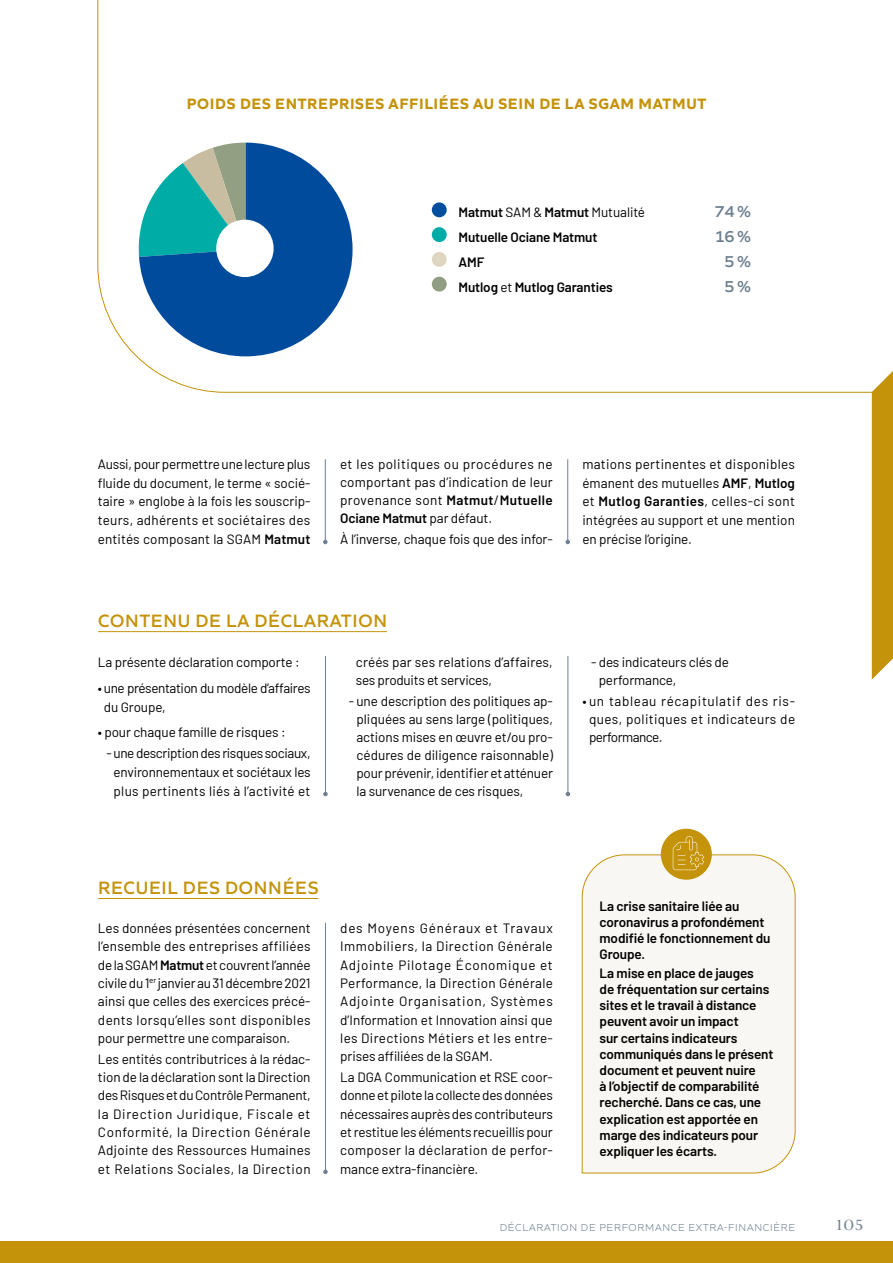
<style>
.page{position:relative;width:893px;height:1263px;background:#fff}
.page>*{position:absolute;margin:0;border:0;box-sizing:border-box;transform-origin:0 0}
.t1{font:600 18.75px "Quiet Sans";letter-spacing:.04em;color:#c4930a}
.t2{font:600 18px "Canto";color:#6d7f91}
.t3{font:600 16.5px "Quiet Sans";color:#6c7f90}
.t4{font:700 15.75px "Quiet Sans";letter-spacing:.04em;color:#c4930a}
.t5{font:13.5px/18.3px "Barlow";letter-spacing:-.01em;color:#000;text-align:justify}
.t6{font:600 13.5px/16.2px "Barlow";letter-spacing:-.01em;color:#000}
.t7{font:13.5px/18.8px "Barlow";letter-spacing:-.03em;color:#000}
.t8{font:300 10.5px "Quiet Sans";letter-spacing:.075em;color:#6d7f91}
.s1{font-weight:600}
.s2{font-weight:400}
</style>
<div class="page">
<svg style="left:97px;top:0;width:775px;height:393px"></svg>
<hr style="left:325px;top:656px;width:1px;height:138px;background:#6d7f91">
<svg style="left:323px;top:792px;width:5px;height:4px"></svg>
<hr style="left:567px;top:656px;width:1px;height:138px;background:#6d7f91">
<svg style="left:566px;top:792px;width:4px;height:4px"></svg>
<hr style="left:98px;top:631px;width:289px;height:1px;background:#c4930a">
<hr style="left:325px;top:459px;width:1px;height:83px;background:#6d7f91">
<svg style="left:323px;top:540px;width:5px;height:4px"></svg>
<hr style="left:567px;top:459px;width:1px;height:83px;background:#6d7f91">
<svg style="left:565px;top:540px;width:5px;height:4px"></svg>
<hr style="left:325px;top:923px;width:1px;height:249px;background:#6d7f91">
<svg style="left:323px;top:1169px;width:5px;height:5px"></svg>
<hr style="left:98px;top:898px;width:221px;height:1px;background:#c4930a">
<div style="left:432px;top:202px;width:15px;height:15px;background:#004e9e;border-radius:50%"></div>
<div style="left:432px;top:227px;width:15px;height:15px;background:#00aca6;border-radius:50%"></div>
<div style="left:432px;top:252px;width:15px;height:15px;background:#dfd5c3;border-radius:50%"></div>
<div style="left:432px;top:277px;width:15px;height:15px;background:#929e82;border-radius:50%"></div>
<div style="left:581px;top:854px;width:215px;height:320px;background:#f9f7f3"></div>
<div style="left:661px;top:829px;width:51px;height:51px;background:#c4930a;border-radius:50%"></div>
<svg style="left:673px;top:836px;width:31px;height:34px"></svg>
<div style="left:0;top:1241px;width:893px;height:22px;background:#c4930a"></div>
<svg style="left:872px;top:371px;width:21px;height:309px;background:#c89a1a"></svg>
<p class="t4" style="left:187px;top:92px;width:521px">POIDS DES ENTREPRISES AFFILIÉES AU SEIN DE LA SGAM MATMUT</p>
<p class="t5" style="left:458px;top:202px;width:188px"><span class="s1">Matmut</span> SAM &amp; <span class="s1">Matmut</span> Mutualité</p>
<p class="t3" style="left:715px;top:199px;width:38px">74%</p>
<p class="t6" style="left:458px;top:228px;width:141px">Mutuelle Ociane Matmut</p>
<p class="t3" style="left:715px;top:224px;width:38px">16%</p>
<p class="t6" style="left:458px;top:253px;width:27px">AMF</p>
<p class="t3" style="left:725px;top:249px;width:28px">5%</p>
<p class="t6" style="left:458px;top:278px;width:156px">Mutlog <span class="s2">et</span> Mutlog Garanties</p>
<p class="t3" style="left:725px;top:274px;width:28px">5%</p>
<p class="t5" style="left:98px;top:454px;width:214px">Aussi, pour permettre une lecture plus fluide du document, le terme « socié&shy;taire » englobe à la fois les souscrip&shy;teurs, adhérents et sociétaires des entités composant la SGAM <span class="s1">Matmut</span></p>
<p class="t5" style="left:340px;top:454px;width:214px">et les politiques ou procédures ne comportant pas d’indication de leur provenance sont <span class="s1">Matmut</span>/<span class="s1">Mutuelle Ociane Matmut</span> par défaut.</p>
<p class="t5" style="left:340px;top:528px;width:214px">À l’inverse, chaque fois que des infor-</p>
<p class="t5" style="left:582px;top:454px;width:214px">mations pertinentes et disponibles émanent des mutuelles <span class="s1">AMF</span>, <span class="s1">Mutlog </span>et <span class="s1">Mutlog Garanties</span>, celles-ci sont intégrées au support et une mention en précise l’origine.</p>
<h1 class="t1" style="left:98px;top:607px;width:291px">CONTENU DE LA DÉCLARATION</h1>
<p class="t5" style="left:98px;top:652px;width:203px">La présente déclaration comporte :</p>
<p class="t7" style="left:104px;top:678px;width:208px;text-indent:-6px">• une présentation du modèle d’affaires du Groupe,</p>
<p class="t5" style="left:98px;top:722px;width:189px">• pour chaque famille de risques :</p>
<p class="t5" style="left:106px;top:743px;width:206px;line-height:18.8px;text-align:center">- une description des risques sociaux, environnementaux et sociétaux les plus pertinents liés à l’activité et</p>
<p class="t5" style="left:356px;top:652px;width:198px">créés par ses relations d’affaires, ses produits et services,</p>
<p class="t5" style="left:356px;top:691px;width:198px;text-indent:-8px">- une description des politiques ap&shy;pliquées au sens large (politiques, actions mises en œuvre et/ou pro&shy;cédures de diligence raisonnable) pour prévenir, identifier et atténuer la survenance de ces risques,</p>
<p class="t5" style="left:599px;top:652px;width:132px;text-indent:-8px">- des indicateurs clés de performance,</p>
<p class="t5" style="left:589px;top:691px;width:208px;text-indent:-7px">• un tableau récapitulatif des ris&shy;ques, politiques et indicateurs de performance.</p>
<h1 class="t1" style="left:98px;top:873px;width:222px">RECUEIL DES DONNÉES</h1>
<p class="t5" style="left:98px;top:918px;width:214px">Les données présentées concernent l’ensemble des entreprises affiliées de la SGAM <span class="s1">Matmut</span> et couvrent l’année civile du 1<sup>er</sup> janvier au 31 décembre 2021 ainsi que celles des exercices précé&shy;dents lorsqu’elles sont disponibles pour permettre une comparaison.</p>
<p class="t5" style="left:98px;top:1048px;width:214px">Les entités contributrices à la rédac&shy;tion de la déclaration sont la Direction des Risques et du Contrôle Permanent, la Direction Juridique, Fiscale et Conformité, la Direction Générale Adjointe des Ressources Humaines et Relations Sociales, la Direction</p>
<p class="t5" style="left:340px;top:918px;width:214px">des Moyens Généraux et Travaux Immobiliers, la Direction Générale Adjointe Pilotage Économique et Performance, la Direction Générale Adjointe Organisation, Systèmes d’Information et Innovation ainsi que les Directions Métiers et les entre&shy;prises affiliées de la SGAM.</p>
<p class="t5" style="left:340px;top:1067px;width:214px">La DGA Communication et RSE coor&shy;donne et pilote la collecte des données nécessaires auprès des contributeurs et restitue les éléments recueillis pour composer la déclaration de perfor&shy;mance extra-financière.</p>
<p class="t6" style="left:600px;top:897px;width:173px">La crise sanitaire liée au coronavirus a profondément modifié le fonctionnement du<br>Groupe.</p>
<p class="t6" style="left:600px;top:964px;width:175px">La mise en place de jauges<br>de fréquentation sur certains sites et le travail à distance peuvent avoir un impact<br>sur certains indicateurs communiqués dans le présent document et peuvent nuire<br>à l’objectif de comparabilité recherché. Dans ce cas, une explication est apportée en marge des indicateurs pour expliquer les écarts.</p>
<p class="t8" style="left:500px;top:1220px;width:297px">DÉCLARATION DE PERFORMANCE EXTRA-FINANCIÈRE</p>
<h2 class="t2" style="left:836px;top:1213px;width:28px">105</h2>
</div>
